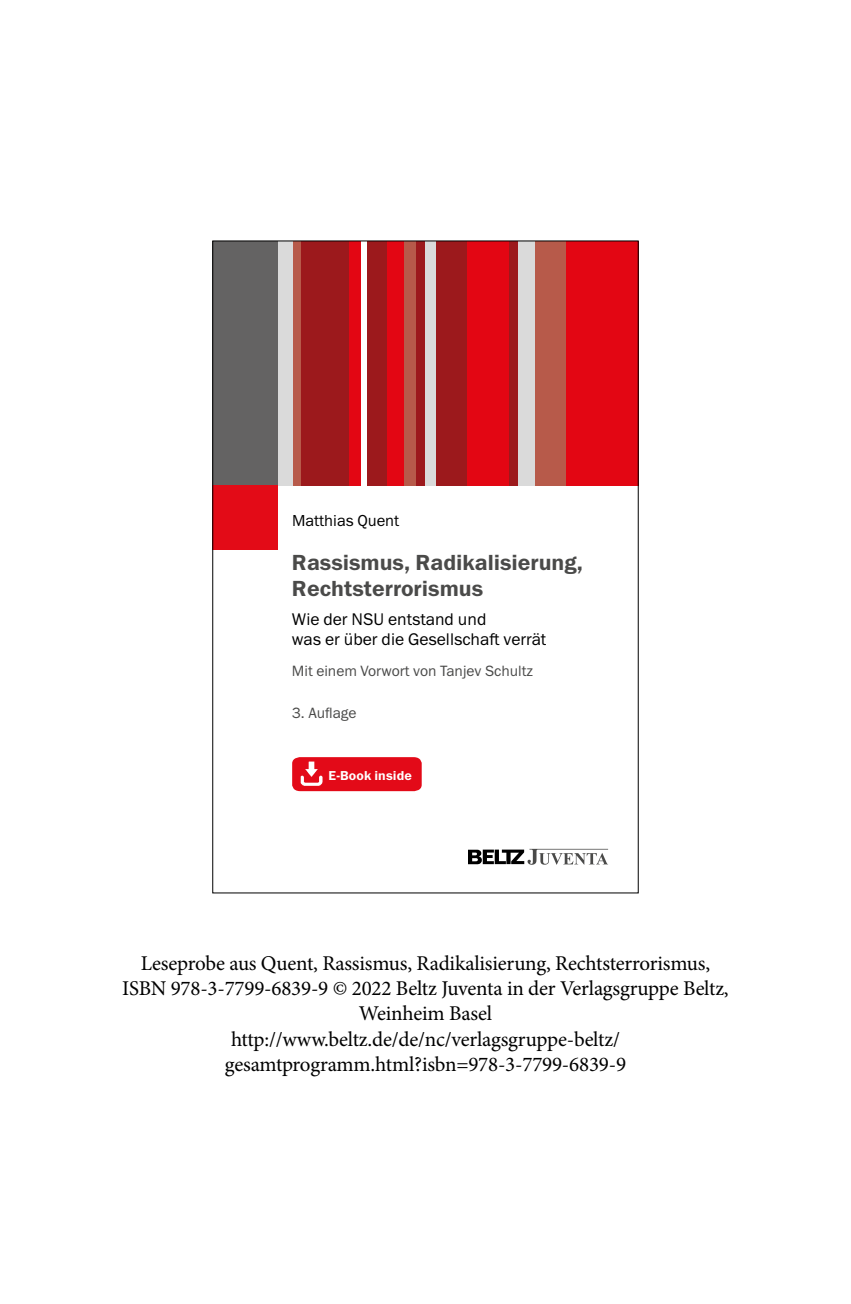
<style>
.page{position:relative;width:851px;height:1304px;background:#fff}
.page>*{position:absolute;margin:0;border:0;box-sizing:border-box;transform-origin:0 0}
.t1{font:22px/26px "Franklin Gothic Demi ITC";color:#4a4a49}
.B_Ueberschrift_4{font:21px/25.2px "Minion Pro";letter-spacing:-.01em;color:#000;text-align:center}
.t2{font:17px/20.6px "Franklin Gothic Book ITC";color:#000}
.t3{font:16px "Franklin Gothic Book ITC";color:#000}
.t4{font:15px "Franklin Gothic Book ITC";color:#4a4a49}
.t5{font:13px "Franklin Gothic Demi ITC";letter-spacing:.01em;color:#fff}
</style>
<div class="page">
<div style="left:213px;top:485px;width:65px;height:65px;background:#e30b17"></div>
<div style="left:566px;top:241px;width:72px;height:244px;background:#e30613"></div>
<div style="left:534px;top:241px;width:32px;height:244px;background:#b75a4a"></div>
<div style="left:517px;top:241px;width:17px;height:244px;background:#dadada"></div>
<div style="left:509px;top:241px;width:8px;height:244px;background:#9c191c"></div>
<div style="left:466px;top:241px;width:43px;height:244px;background:#e30613"></div>
<div style="left:435px;top:241px;width:31px;height:244px;background:#9c191c"></div>
<div style="left:424px;top:241px;width:11px;height:244px;background:#dadada"></div>
<div style="left:415px;top:241px;width:9px;height:244px;background:#9c191c"></div>
<div style="left:387px;top:241px;width:17px;height:244px;background:#e30613"></div>
<div style="left:349px;top:241px;width:11px;height:244px;background:#e30613"></div>
<div style="left:367px;top:241px;width:20px;height:244px;background:#9c191c"></div>
<div style="left:300px;top:241px;width:49px;height:244px;background:#9c191c"></div>
<div style="left:292px;top:241px;width:8px;height:244px;background:#b75a4a"></div>
<div style="left:278px;top:241px;width:14px;height:244px;background:#dadada"></div>
<div style="left:404px;top:241px;width:11px;height:244px;background:#b75a4a"></div>
<svg style="left:468px;top:849px;width:140px;height:16px"></svg>
<div style="left:213px;top:241px;width:65px;height:244px;background:#646363"></div>
<div style="left:292px;top:757px;width:129px;height:34px;background:#e30a18"></div>
<img style="left:297px;top:757px;width:29px;height:31px">
<p class="t3" style="left:292px;top:510px;width:109px">Matthias Quent</p>
<p class="t1" style="left:292px;top:550px;width:292px">Rassismus, Radikalisierung,<br>Rechtsterrorismus</p>
<p class="t2" style="left:292px;top:608px;width:256px">Wie der NSU entstand und<br>was er über die Gesellschaft verrät</p>
<p class="t4" style="left:292px;top:661px;width:242px">Mit einem Vorwort von Tanjev Schultz</p>
<p class="t4" style="left:292px;top:704px;width:66px">3. Auflage</p>
<p class="t5" style="left:328px;top:768px;width:85px">E-Book inside</p>
<p class="B_Ueberschrift_4" style="left:122px;top:951px;width:608px">Leseprobe aus Quent, Rassismus, Radikalisierung, Rechtsterrorismus, ISBN 978-3-7799-6839-9 © 2022 Beltz Juventa in der Verlagsgruppe Beltz, Weinheim Basel<br>http://www.beltz.de/de/nc/verlagsgruppe-beltz/ gesamtprogramm.html?isbn=978-3-7799-6839-9</p>
</div>
